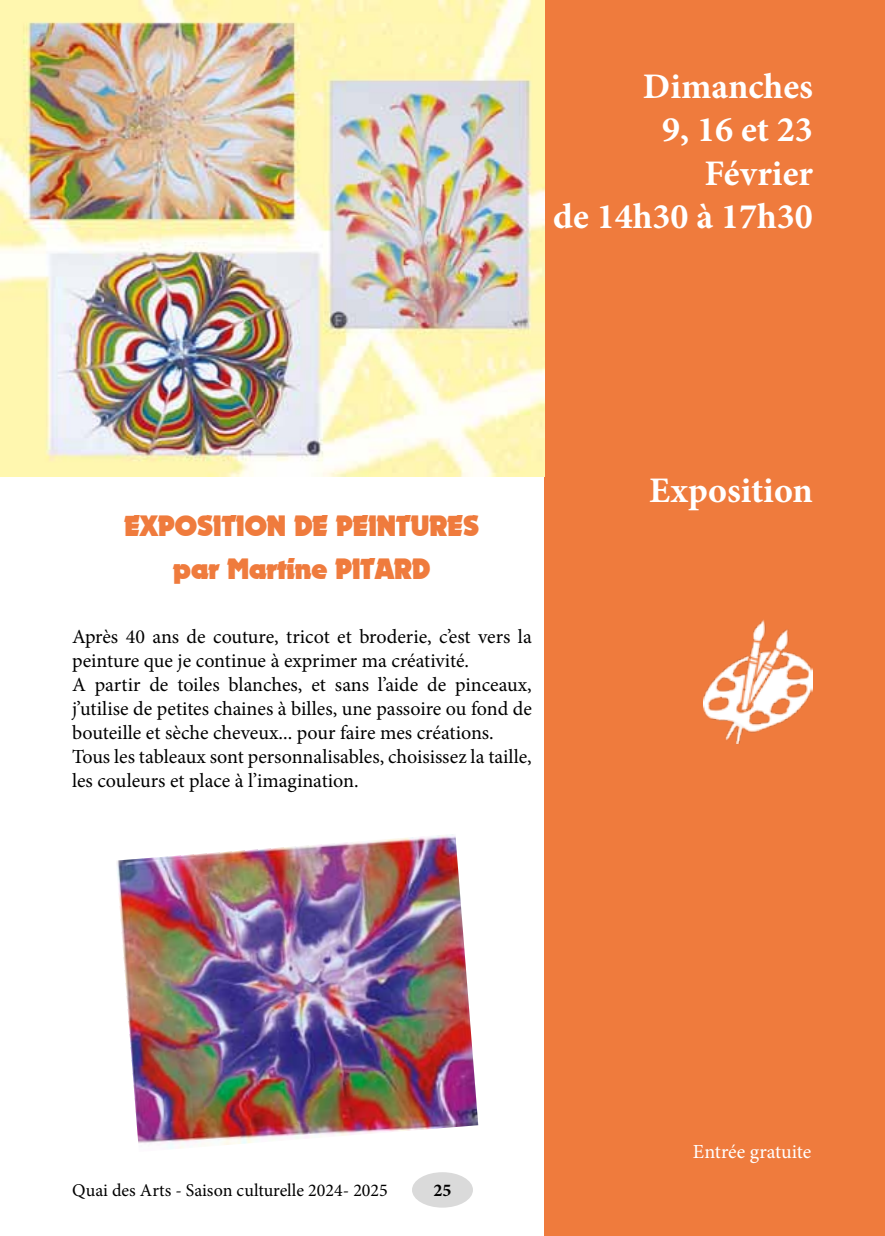
<style>
.page{position:relative;width:885px;height:1236px;background:#fff}
.page>*{position:absolute;margin:0;border:0;box-sizing:border-box;transform-origin:0 0}
.t1{font:700 36px/43.2px "Minion Pro";color:#fff;text-align:right}
.t2{font:28px/44px "November";color:#ef7b3d;text-align:center}
.t3{font:20px/24px "Minion Pro";color:#000}
.t4{font:20px "Minion Pro";letter-spacing:-.005em;color:#fff}
.t5{font:18px "Minion Pro";color:#000}
.t6{font:700 18px "Minion Pro";color:#000}
</style>
<div class="page">
<div style="left:412px;top:1172px;width:61px;height:36px;background:#dadada;border-radius:50%"></div>
<div style="left:544px;top:0;width:340px;height:1236px;background:#ef7b3d"></div>
<img style="left:0;top:0;width:544px;height:476px">
<img style="left:703px;top:620px;width:109px;height:123px">
<img style="left:117px;top:834px;width:361px;height:315px">
<h1 class="t1" style="left:553px;top:65px;width:261px">Dimanches<br>9, 16 et 23<br>Février<br>de 14h30 à 17h30</h1>
<h2 class="t2" style="left:124px;top:504px;width:356px">EXPOSITION DE PEINTURES par Martine PITARD</h2>
<p class="t3" style="left:72px;top:625px;width:461px">Après 40 ans de couture, tricot et broderie, c’est vers la peinture que je continue à exprimer ma créativité.<br>A partir de toiles blanches, et sans l’aide de pinceaux, j’utilise de petites chaines à billes, une passoire ou fond de bouteille et sèche cheveux... pour faire mes créations.<br>Tous les tableaux sont personnalisables, choisissez la taille, les couleurs et place à l’imagination.</p>
<h1 class="t1" style="left:649px;top:469px;width:165px">Exposition</h1>
<p class="t5" style="left:72px;top:1179px;width:317px">Quai des Arts - Saison culturelle 2024- 2025</p>
<p class="t6" style="left:433px;top:1178px;width:19px">25</p>
<p class="t4" style="left:693px;top:1138px;width:120px">Entrée gratuite</p>
</div>
